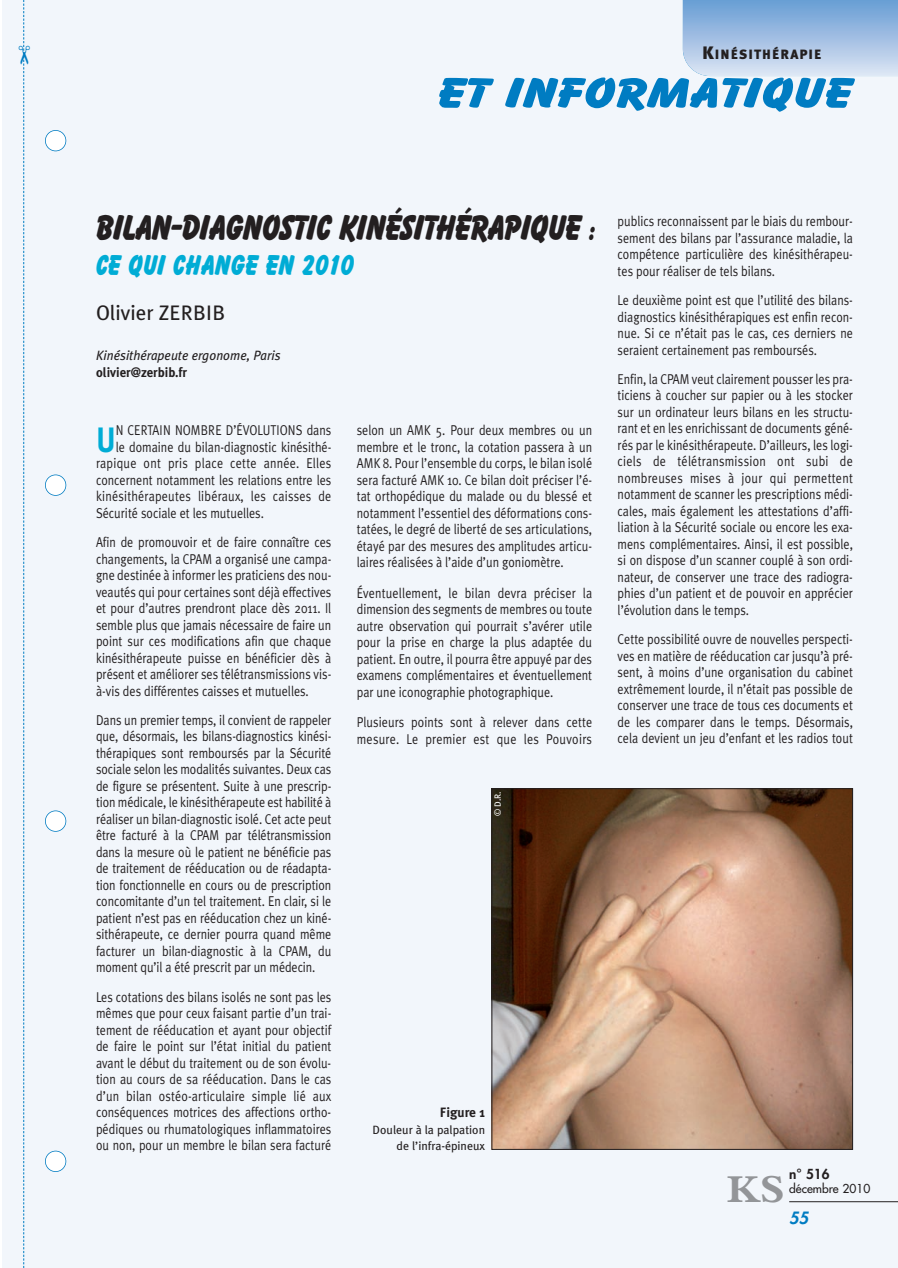
<style>
.page{position:relative;width:898px;height:1268px;background:#fff}
.page>*{position:absolute;margin:0;border:0;box-sizing:border-box;transform-origin:0 0}
.t1{font:800 45px "Balloon D";color:#007cc2;scale:1.3 1}
.t2{font:700 41.25px "Bembo";color:#939598;scale:1.1 1}
.t3{font:800 37.5px "Balloon D";letter-spacing:-.02em;color:#231f20;scale:.9 1}
.t4{font:700 35.25px "Meta Plus";color:#00acd5;scale:.85 1}
.t5{font:800 30px "Balloon D";color:#00acd5;scale:.9 1}
.t6{font:21px "Meta Plus";color:#231f20}
.t7{font:italic 800 16.5px "Futura";color:#007cc2}
.t8{font:14.25px/16.5px "Meta Plus Normal";color:#231f20;text-align:justify;scale:.85 1}
.t9{font:14.25px "Meta Plus Normal";letter-spacing:.02em;color:#231f20;scale:.85 1}
.t10{font:italic 13.5px "Meta Plus";color:#231f20;scale:.95 1}
.t11{font:700 13.5px "Meta Plus";color:#231f20;scale:.95 1}
.t12{font:900 13.5px "Meta Plus";letter-spacing:.075em;color:#231f20}
.t13{font:700 13.5px "Meta Plus";color:#231f20}
.t14{font:800 13.5px "Futura";color:#231f20}
.t15{font:12px/16.5px "Meta Plus";color:#231f20;text-align:right}
.t16{font:12px "Futura";color:#231f20}
.t17{font:9px "Meta Plus";color:#fff}
.s1{font-size:18px}
.s2{font-size:60px;color:#f2f6fb}
</style>
<div class="page">
<div style="left:2px;top:0;width:896px;height:1268px;background:#f2f6fb"></div>
<hr style="left:789px;top:1201px;width:109px;height:1px;background:#231f20">
<div style="left:46px;top:131px;width:20px;height:20px;background:#fff;border-radius:50%"></div>
<div style="left:45px;top:130px;width:21px;height:21px;border:2px solid #007cc2;border-radius:50%"></div>
<div style="left:46px;top:475px;width:20px;height:20px;background:#fff;border-radius:50%"></div>
<div style="left:45px;top:474px;width:21px;height:22px;border:2px solid #007cc2;border-radius:50%"></div>
<div style="left:46px;top:811px;width:20px;height:20px;background:#fff;border-radius:50%"></div>
<div style="left:45px;top:810px;width:21px;height:22px;border:2px solid #007cc2;border-radius:50%"></div>
<div style="left:46px;top:1151px;width:20px;height:20px;background:#fff;border-radius:50%"></div>
<div style="left:45px;top:1151px;width:21px;height:21px;border:2px solid #007cc2;border-radius:50%"></div>
<img style="left:493px;top:790px;width:358px;height:358px">
<div style="left:491px;top:788px;width:362px;height:362px;border:1px solid #231f20"></div>
<svg style="left:683px;top:0;width:215px;height:76px;background:#a2c0e3"></svg>
<svg style="left:23px;top:0;width:2px;height:1268px"></svg>
<p class="t12" style="left:702px;top:47px;width:121px"><span class="s1">K</span>INÉSITHÉRAPIE</p>
<h1 class="t1" style="left:398px;top:66px;width:351px"><span class="s2">P</span>ET INFORMATIQUE</h1>
<h3 class="t3" style="left:96px;top:205px;width:557px">BILAN-DIAGNOSTIC KINÉSITHÉRAPIQUE :</h3>
<h3 class="t5" style="left:96px;top:247px;width:289px">CE QUI CHANGE EN 2010</h3>
<h3 class="t6" style="left:96px;top:300px;width:131px">Olivier ZERBIB</h3>
<p class="t10" style="left:96px;top:348px;width:196px">Kinésithérapeute ergonome, Paris</p>
<p class="t11" style="left:96px;top:364px;width:97px">olivier@zerbib.fr</p>
<h3 class="t4" style="left:96px;top:419px;width:25px">U</h3>
<p class="t8" style="left:116px;top:422px;width:255px">N CERTAIN NOMBRE D’ÉVOLUTIONS dans</p>
<p class="t8" style="left:116px;top:439px;width:255px">le domaine du bilan-diagnostic kinésithé-</p>
<p class="t9" style="left:96px;top:455px;width:278px">rapique ont pris place cette année. Elles</p>
<p class="t8" style="left:96px;top:472px;width:278px">concernent notamment les relations entre les</p>
<p class="t8" style="left:96px;top:488px;width:278px">kinésithérapeutes libéraux, les caisses de</p>
<p class="t8" style="left:96px;top:505px;width:199px">Sécurité sociale et les mutuelles.</p>
<p class="t8" style="left:96px;top:534px;width:278px">Afin de promouvoir et de faire connaître ces changements, la CPAM a organisé une campa&shy;gne destinée à informer les praticiens des nou&shy;veautés qui pour certaines sont déjà effectives et pour d’autres prendront place dès 2011. Il semble plus que jamais nécessaire de faire un point sur ces modifications afin que chaque kinésithérapeute puisse en bénéficier dès à présent et améliorer ses télétransmissions vis&shy;à-vis des différentes caisses et mutuelles.</p>
<p class="t8" style="left:96px;top:712px;width:278px">Dans un premier temps, il convient de rappeler que, désormais, les bilans-diagnostics kinési&shy;thérapiques sont remboursés par la Sécurité sociale selon les modalités suivantes. Deux cas de figure se présentent. Suite à une prescrip&shy;tion médicale, le kinésithérapeute est habilité à réaliser un bilan-diagnostic isolé. Cet acte peut être facturé à la CPAM par télétransmission dans la mesure où le patient ne bénéficie pas de traitement de rééducation ou de réadapta&shy;tion fonctionnelle en cours ou de prescription concomitante d’un tel traitement. En clair, si le patient n’est pas en rééducation chez un kiné&shy;sithérapeute, ce dernier pourra quand même facturer un bilan-diagnostic à la CPAM, du moment qu’il a été prescrit par un médecin.</p>
<p class="t8" style="left:96px;top:988px;width:278px">Les cotations des bilans isolés ne sont pas les mêmes que pour ceux faisant partie d’un trai&shy;tement de rééducation et ayant pour objectif de faire le point sur l’état initial du patient avant le début du traitement ou de son évolu&shy;tion au cours de sa rééducation. Dans le cas d’un bilan ostéo-articulaire simple lié aux conséquences motrices des affections ortho&shy;pédiques ou rhumatologiques inflammatoires ou non, pour un membre le bilan sera facturé</p>
<p class="t8" style="left:357px;top:422px;width:278px">selon un AMK 5. Pour deux membres ou un membre et le tronc, la cotation passera à un AMK 8. Pour l’ensemble du corps, le bilan isolé sera facturé AMK 10. Ce bilan doit préciser l’é&shy;tat orthopédique du malade ou du blessé et notamment l’essentiel des déformations cons&shy;tatées, le degré de liberté de ses articulations, étayé par des mesures des amplitudes articu&shy;laires réalisées à l’aide d’un goniomètre.</p>
<p class="t8" style="left:357px;top:584px;width:278px">Éventuellement, le bilan devra préciser la dimension des segments de membres ou toute autre observation qui pourrait s’avérer utile pour la prise en charge la plus adaptée du patient. En outre, il pourra être appuyé par des examens complémentaires et éventuellement par une iconographie photographique.</p>
<p class="t8" style="left:357px;top:714px;width:278px">Plusieurs points sont à relever dans cette mesure. Le premier est que les Pouvoirs</p>
<p class="t17" style="left:492px;top:816px;width:27px;rotate:-90deg">© D.R.</p>
<p class="t13" style="left:440px;top:1104px;width:47px">Figure 1</p>
<p class="t15" style="left:372px;top:1121px;width:114px">Douleur à la palpation de l’infra-épineux</p>
<p class="t8" style="left:618px;top:213px;width:278px">publics reconnaissent par le biais du rembour&shy;sement des bilans par l’assurance maladie, la compétence particulière des kinésithérapeu&shy;tes pour réaliser de tels bilans.</p>
<p class="t8" style="left:618px;top:292px;width:278px">Le deuxième point est que l’utilité des bilans&shy;diagnostics kinésithérapiques est enfin recon&shy;nue. Si ce n’était pas le cas, ces derniers ne seraient certainement pas remboursés.</p>
<p class="t8" style="left:618px;top:371px;width:278px">Enfin, la CPAM veut clairement pousser les pra&shy;ticiens à coucher sur papier ou à les stocker sur un ordinateur leurs bilans en les structu&shy;rant et en les enrichissant de documents géné&shy;rés par le kinésithérapeute. D’ailleurs, les logi&shy;ciels de télétransmission ont subi de nombreuses mises à jour qui permettent notamment de scanner les prescriptions médi&shy;cales, mais également les attestations d’affi&shy;liation à la Sécurité sociale ou encore les exa&shy;mens complémentaires. Ainsi, il est possible, si on dispose d’un scanner couplé à son ordi&shy;nateur, de conserver une trace des radiogra&shy;phies d’un patient et de pouvoir en apprécier l’évolution dans le temps.</p>
<p class="t8" style="left:618px;top:631px;width:278px">Cette possibilité ouvre de nouvelles perspecti&shy;ves en matière de rééducation car jusqu’à pré&shy;sent, à moins d’une organisation du cabinet extrêmement lourde, il n’était pas possible de conserver une trace de tous ces documents et de les comparer dans le temps. Désormais, cela devient un jeu d’enfant et les radios tout</p>
<p class="t14" style="left:789px;top:1168px;width:42px">n° 516</p>
<h2 class="t2" style="left:727px;top:1174px;width:54px">KS</h2>
<p class="t16" style="left:789px;top:1182px;width:83px">décembre 2010</p>
<p class="t7" style="left:789px;top:1210px;width:21px">55</p>
</div>
